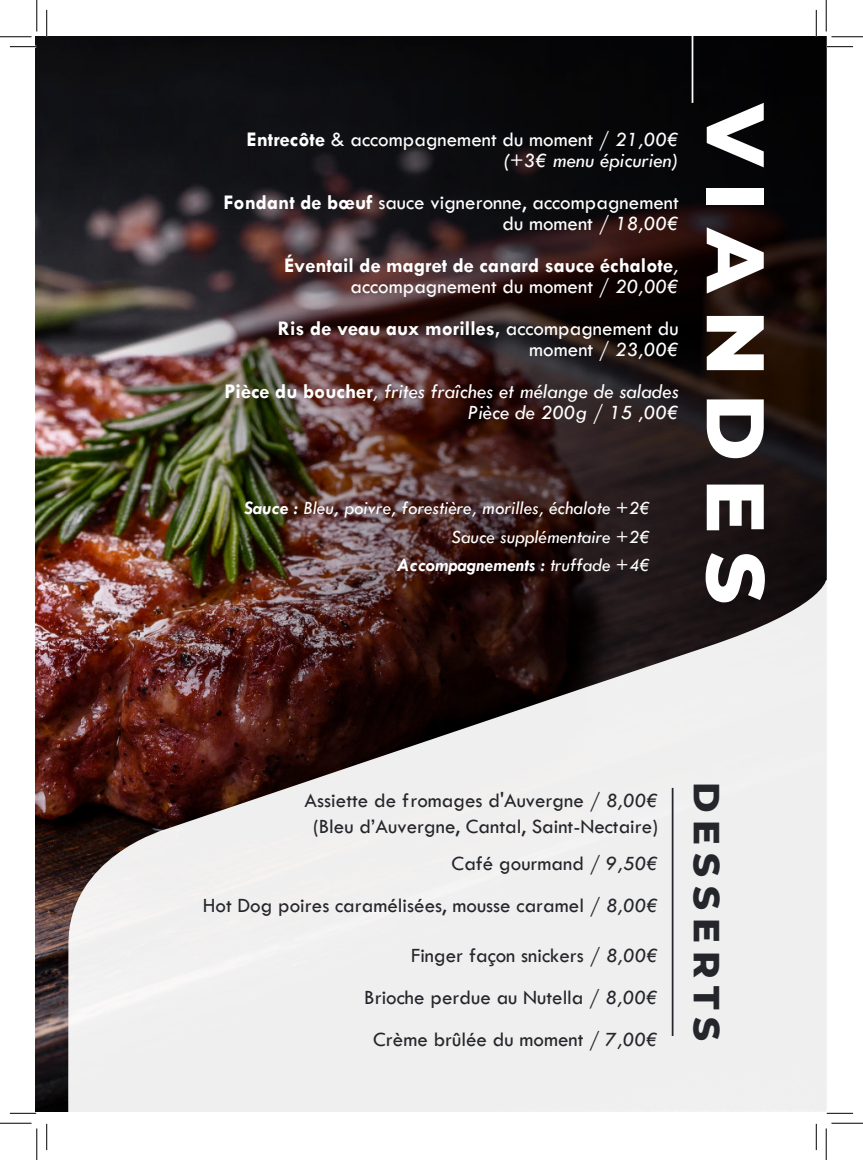
<style>
.page{position:relative;width:863px;height:1160px;background:#fff}
.page>*{position:absolute;margin:0;border:0;box-sizing:border-box;transform-origin:0 0}
.t1{font:800 81.38px "Montserrat";letter-spacing:.22em;color:#fff}
.t2{font:800 36.93px "Montserrat";letter-spacing:.22em;color:#25262b}
.t3{font:21px/42px "Tw Cen";color:#25262b;text-align:right}
.t4{font:21px/21px "Tw Cen";color:#fff;text-align:right}
.t5{font:700 21px/21px "Tw Cen";color:#fff;text-align:right}
.t6{font:italic 21px/21px "Tw Cen";color:#fff;text-align:right}
.t7{font:italic 19.25px/28.7px "Tw Cen";color:#fff;text-align:right}
.s1{font-weight:700}
.s2{font-style:italic}
.s3{font-weight:400;font-style:italic}
.s4{font-weight:400}
.s5{font-weight:700;font-style:normal}
</style>
<div class="page">
<img style="left:37px;top:37px;width:789px;height:1073px">
<svg style="left:68px;top:559px;width:758px;height:553px;fill:#efefef"></svg>
<hr style="left:671px;top:788px;width:2px;height:248px;background:#25262b">
<svg style="left:10px;top:46px;width:26px;height:1px"></svg>
<svg style="left:826px;top:46px;width:26px;height:1px"></svg>
<svg style="left:10px;top:1113px;width:26px;height:1px"></svg>
<svg style="left:826px;top:1113px;width:26px;height:1px"></svg>
<svg style="left:46px;top:10px;width:1px;height:26px"></svg>
<svg style="left:46px;top:1124px;width:1px;height:26px"></svg>
<svg style="left:815px;top:10px;width:1px;height:26px"></svg>
<svg style="left:815px;top:1124px;width:1px;height:26px"></svg>
<hr style="left:0;top:36px;width:32px;height:1px;background:#000">
<hr style="left:831px;top:36px;width:31px;height:1px;background:#000">
<hr style="left:0;top:1123px;width:32px;height:1px;background:#000">
<hr style="left:831px;top:1123px;width:31px;height:1px;background:#000">
<hr style="left:36px;top:0;width:1px;height:31px;background:#000">
<hr style="left:36px;top:1128px;width:1px;height:32px;background:#000">
<hr style="left:825px;top:0;width:1px;height:31px;background:#000">
<hr style="left:825px;top:1128px;width:1px;height:32px;background:#000">
<hr style="left:691px;top:0;width:2px;height:103px;background:#fff">
<p class="t4" style="left:246px;top:129px;width:433px"><span class="s1">Entrecôte</span> &amp; accompagnement du moment / <span class="s2">21,00€ (+3€ menu épicurien)</span></p>
<p class="t4" style="left:223px;top:192px;width:456px"><span class="s1">Fondant de bœuf</span> sauce vigneronne, accompagnement du moment / <span class="s2">18,00€</span></p>
<p class="t5" style="left:284px;top:255px;width:396px">Éventail de magret de canard sauce échalote<span class="s3">, </span><span class="s4">accompagnement du moment /</span> <span class="s3">20,00€</span></p>
<p class="t4" style="left:278px;top:318px;width:402px"><span class="s1">Ris de veau aux morilles,</span> accompagnement du moment <span class="s2">/ 23,00€</span></p>
<p class="t6" style="left:224px;top:381px;width:455px"><span class="s5">Pièce du boucher</span>, frites fraîches et mélange de salades<br>Pièce de 200g / 15 ,00€</p>
<p class="t7" style="left:245px;top:493px;width:406px"><span class="s1">Sauce :</span> Bleu, poivre, forestière, morilles, échalote +2€<br>Sauce supplémentaire +2€<br><span class="s1">Accompagnements :</span> truffade +4€</p>
<h1 class="t1" style="left:782px;top:104px;width:502px;rotate:90deg">VIANDES</h1>
<p class="t3" style="left:304px;top:788px;width:355px;line-height:25.2px;text-align:center">Assiette de fromages d'Auvergne / <span class="s2">8,00€ </span>(Bleu d’Auvergne, Cantal, Saint-Nectaire)</p>
<p class="t3" style="left:203px;top:842px;width:456px">Café gourmand / <span class="s2">9,50€<br></span>Hot Dog poires caramélisées, mousse caramel / <span class="s2">8,00€</span></p>
<p class="t3" style="left:364px;top:934px;width:295px">Finger façon snickers / <span class="s2">8,00€<br></span>Brioche perdue au Nutella / <span class="s2">8,00€<br></span>Crème brûlée du moment / <span class="s2">7,00€</span></p>
<h2 class="t2" style="left:728px;top:782px;width:261px;rotate:90deg">DESSERTS</h2>
</div>
